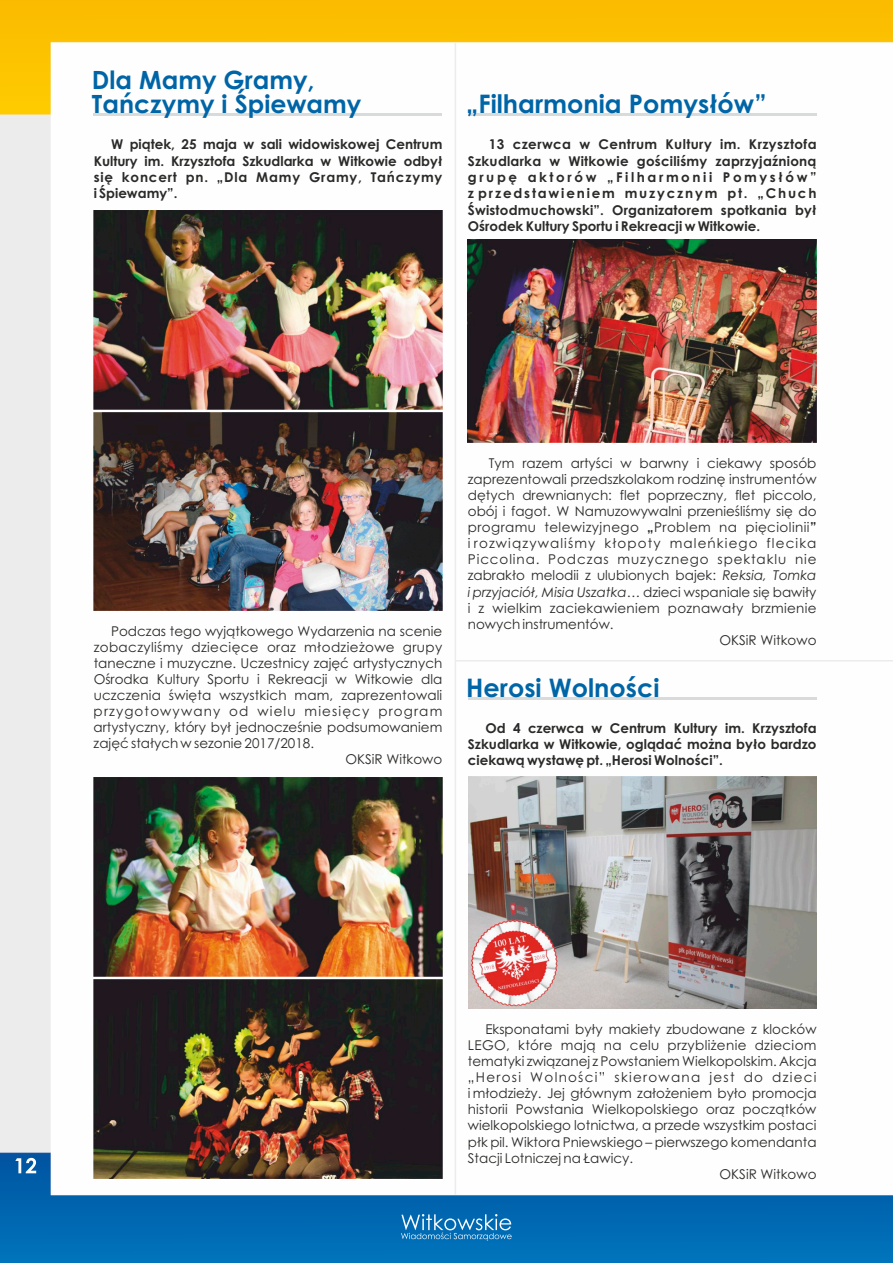
<style>
.page{position:relative;width:893px;height:1263px;background:#fff}
.page>*{position:absolute;margin:0;border:0;box-sizing:border-box;transform-origin:0 0}
.t1{font:700 25.5px "Century Gothic";color:#0065a7}
.t2{font:700 25.2px/24.5px "Century Gothic";color:#0065a7}
.t3{font:13.5px "Century Gothic";color:#2a2a29}
.t4{font:700 13.5px/16.4px "Century Gothic";color:#2a2a29;text-align:justify}
.t5{font:13.5px "Century Gothic";letter-spacing:.03em;color:#2a2a29}
.t6{font:13.5px "Century Gothic";letter-spacing:.085em;color:#2a2a29}
.t7{font:13.5px "Century Gothic";letter-spacing:.02em;color:#2a2a29}
.t8{font:13.5px "Century Gothic";letter-spacing:.025em;color:#2a2a29}
.t9{font:13.5px "Century Gothic";letter-spacing:.065em;color:#2a2a29}
.t10{font:13.5px "Century Gothic";letter-spacing:.095em;color:#2a2a29}
.s1{font-weight:700}
.s2{font-style:italic}
</style>
<div class="page">
<img style="left:0;top:0;width:893px;height:1263px">
<svg style="left:401px;top:1214px;width:111px;height:27px;background:#3287c1"></svg>
<svg style="left:15px;top:1158px;width:21px;height:15px"></svg>
<hr style="left:94px;top:114px;width:348px;height:2px;background:#d9dada">
<hr style="left:468px;top:697px;width:348px;height:2px;background:#d9dada">
<hr style="left:455px;top:43px;width:1px;height:1151px;background:#ececec">
<img style="left:468px;top:777px;width:348px;height:232px">
<hr style="left:468px;top:114px;width:348px;height:2px;background:#d9dada">
<img style="left:93px;top:211px;width:349px;height:198px">
<img style="left:93px;top:412px;width:349px;height:199px">
<img style="left:93px;top:778px;width:349px;height:198px">
<img style="left:93px;top:979px;width:349px;height:199px">
<hr style="left:455px;top:660px;width:438px;height:1px;background:#ececec">
<img style="left:468px;top:240px;width:349px;height:203px">
<h2 class="t2" style="left:92px;top:70px;width:271px">Dla Mamy Gramy,<br>Tańczymy i Śpiewamy</h2>
<p class="t4" style="left:94px;top:137px;width:350px;text-indent:17px">W piątek, 25 maja w sali widowiskowej Centrum Kultury im. Krzysztofa Szkudlarka w Witkowie odbył się koncert pn. „Dla Mamy Gramy, Tańczymy i Śpiewamy”.</p>
<h1 class="t1" style="left:466px;top:94px;width:302px">„Filharmonia Pomysłów”</h1>
<p class="t4" style="left:468px;top:137px;width:350px;text-indent:21px">13 czerwca w Centrum Kultury im. Krzysztofa Szkudlarka w Witkowie gościliśmy zaprzyjaźnioną grupę aktorów „Filharmonii Pomysłów” z przedstawieniem muzycznym pt. „Chuch Świstodmuchowski”. Organizatorem spotkania był Ośrodek Kultury Sportu i Rekreacji w Witkowie.</p>
<p class="t3" style="left:111px;top:626px;width:333px">Podczas tego wyjątkowego Wydarzenia na scenie</p>
<p class="t5" style="left:94px;top:642px;width:350px">zobaczyliśmy dziecięce oraz młodzieżowe grupy</p>
<p class="t3" style="left:94px;top:658px;width:350px">taneczne i muzyczne. Uczestnicy zajęć artystycznych</p>
<p class="t3" style="left:94px;top:674px;width:350px">Ośrodka Kultury Sportu i Rekreacji w Witkowie dla</p>
<p class="t3" style="left:94px;top:690px;width:350px">uczczenia święta wszystkich mam, zaprezentowali</p>
<p class="t6" style="left:94px;top:706px;width:350px">przygotowywany od wielu miesięcy program</p>
<p class="t3" style="left:94px;top:722px;width:350px">artystyczny, który był jednocześnie podsumowaniem</p>
<p class="t3" style="left:94px;top:738px;width:222px">zajęć stałych w sezonie 2017/2018.</p>
<p class="t3" style="left:345px;top:754px;width:98px">OKSiR Witkowo</p>
<p class="t3" style="left:489px;top:457px;width:329px">Tym razem artyści w barwny i ciekawy sposób</p>
<p class="t3" style="left:468px;top:473px;width:350px">zaprezentowali przedszkolakom rodzinę instrumentów</p>
<p class="t3" style="left:468px;top:490px;width:350px">dętych drewnianych: flet poprzeczny, flet piccolo,</p>
<p class="t3" style="left:468px;top:506px;width:350px">obój i fagot. W Namuzowywalni przenieśliśmy się do</p>
<p class="t5" style="left:468px;top:522px;width:350px">programu telewizyjnego <span class="s1">„</span>Problem na pięciolinii<span class="s1">”</span></p>
<p class="t6" style="left:468px;top:538px;width:350px">i rozwiązywaliśmy kłopoty maleńkiego flecika</p>
<p class="t9" style="left:468px;top:554px;width:350px">Piccolina. Podczas muzycznego spektaklu nie</p>
<p class="t3" style="left:468px;top:570px;width:350px">zabrakło melodii z ulubionych bajek: <span class="s2">Reksia, Tomka</span></p>
<p class="t3" style="left:468px;top:586px;width:350px"><span class="s2">i przyjaciół, Misia Uszatka</span>… dzieci wspaniale się bawiły</p>
<p class="t7" style="left:468px;top:602px;width:350px">i z wielkim zaciekawieniem poznawały brzmienie</p>
<p class="t3" style="left:468px;top:618px;width:147px">nowych instrumentów.</p>
<p class="t3" style="left:719px;top:635px;width:98px">OKSiR Witkowo</p>
<h1 class="t1" style="left:466px;top:677px;width:195px">Herosi Wolności</h1>
<p class="t4" style="left:468px;top:721px;width:350px;text-indent:17px">Od 4 czerwca w Centrum Kultury im. Krzysztofa Szkudlarka w Witkowie, oglądać można było bardzo ciekawą wystawę pt. „Herosi Wolności”.</p>
<p class="t3" style="left:485px;top:1024px;width:333px">Eksponatami były makiety zbudowane z klocków</p>
<p class="t8" style="left:468px;top:1040px;width:350px">LEGO, które mają na celu przybliżenie dzieciom</p>
<p class="t3" style="left:468px;top:1056px;width:350px">tematyki związanej z Powstaniem Wielkopolskim. Akcja</p>
<p class="t10" style="left:468px;top:1072px;width:350px">„Herosi Wolności” skierowana jest do dzieci</p>
<p class="t3" style="left:468px;top:1088px;width:350px">i młodzieży. Jej głównym założeniem było promocja</p>
<p class="t3" style="left:468px;top:1104px;width:350px">historii Powstania Wielkopolskiego oraz początków</p>
<p class="t3" style="left:468px;top:1120px;width:350px">wielkopolskiego lotnictwa, a przede wszystkim postaci</p>
<p class="t3" style="left:468px;top:1136px;width:350px">płk pil. Wiktora Pniewskiego – pierwszego komendanta</p>
<p class="t3" style="left:468px;top:1152px;width:167px">Stacji Lotniczej na Ławicy.</p>
<p class="t3" style="left:720px;top:1168px;width:98px">OKSiR Witkowo</p>
</div>
